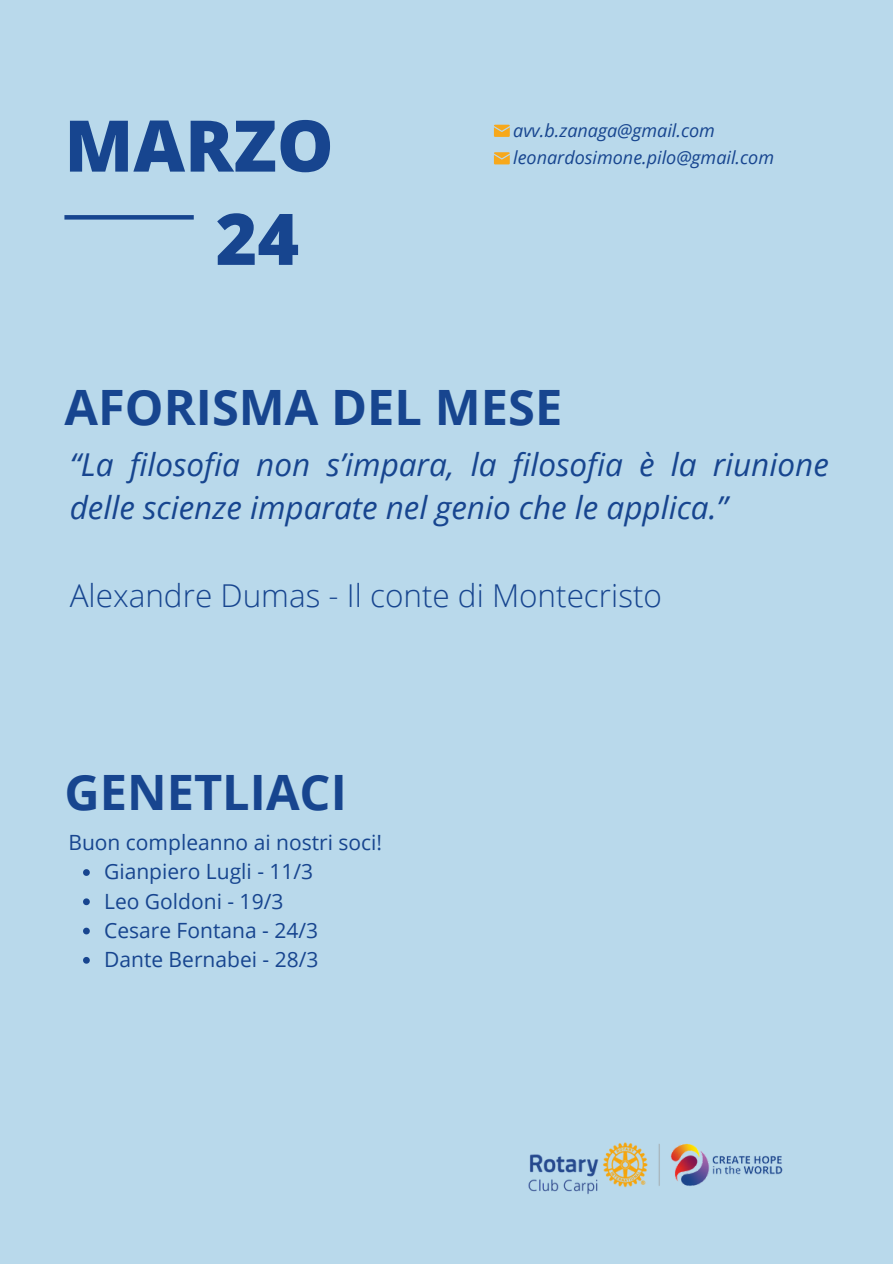
<style>
.page{position:relative;width:893px;height:1264px;background:#fff}
.page>*{position:absolute;margin:0;border:0;box-sizing:border-box;transform-origin:0 0}
.t1{font:800 71.25px "Open Sans";color:#17458f}
.t2{font:700 48.75px "Open Sans";color:#17458f}
.t3{font:italic 31.5px/43.8px "Open Sans";color:#17458f}
.t4{font:300 31.5px "Open Sans";color:#17458f}
.t5{font:21px "Open Sans";color:#17458f}
.t6{font:italic 18px "Open Sans";color:#17458f}
</style>
<div class="page">
<div style="left:0;top:0;width:892px;height:1263px;background:#b9d9eb"></div>
<svg style="left:64px;top:215px;width:130px;height:4px"></svg>
<img style="left:528px;top:1142px;width:255px;height:52px">
<svg style="left:83px;top:869px;width:7px;height:6px"></svg>
<svg style="left:83px;top:898px;width:7px;height:7px"></svg>
<svg style="left:83px;top:927px;width:7px;height:7px"></svg>
<svg style="left:83px;top:957px;width:7px;height:6px"></svg>
<svg style="left:494px;top:125px;width:15px;height:12px"></svg>
<svg style="left:494px;top:152px;width:15px;height:12px"></svg>
<p class="t1" style="left:64px;top:95px;width:271px">MARZO</p>
<p class="t1" style="left:215px;top:189px;width:85px">24</p>
<p class="t6" style="left:513px;top:118px;width:203px">avv.b.zanaga@gmail.com</p>
<p class="t6" style="left:513px;top:145px;width:262px">leonardosimone.pilo@gmail.com</p>
<p class="t2" style="left:64px;top:373px;width:499px">AFORISMA DEL MESE</p>
<p class="t3" style="left:70px;top:441px;width:760px">“La filosofia non s’impara, la filosofia è la riunione delle scienze imparate nel genio che le applica.”</p>
<p class="t4" style="left:70px;top:573px;width:593px">Alexandre Dumas - Il conte di Montecristo</p>
<h2 class="t2" style="left:64px;top:758px;width:284px">GENETLIACI</h2>
<h3 class="t5" style="left:68px;top:827px;width:315px">Buon compleanno ai nostri soci!</h3>
<h3 class="t5" style="left:104px;top:856px;width:211px">Gianpiero Lugli - 11/3</h3>
<h2 class="t5" style="left:104px;top:886px;width:181px">Leo Goldoni - 19/3</h2>
<h4 class="t5" style="left:104px;top:915px;width:215px">Cesare Fontana - 24/3</h4>
<p class="t5" style="left:104px;top:944px;width:216px">Dante Bernabei - 28/3</p>
</div>
